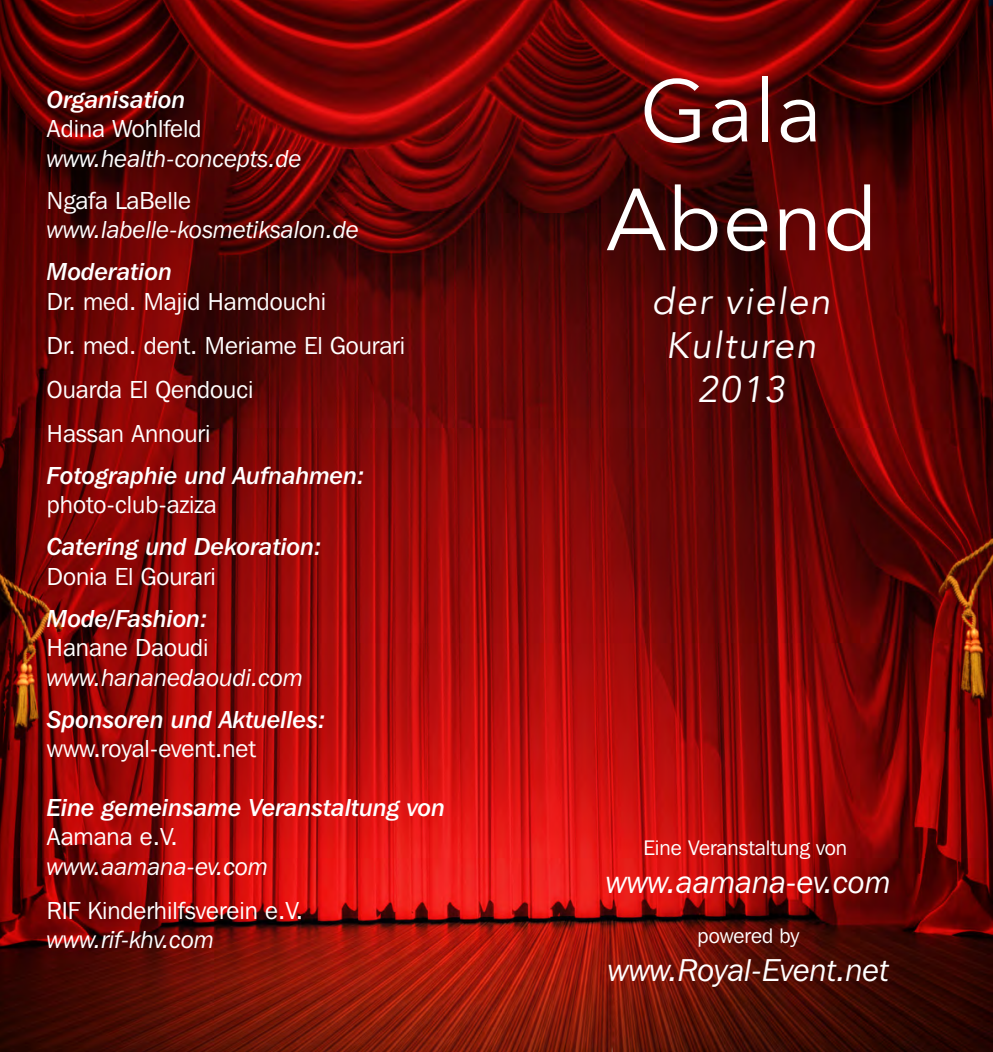
<style>
.page{position:relative;width:993px;height:1052px;background:#fff}
.page>*{position:absolute;margin:0;border:0;box-sizing:border-box;transform-origin:0 0}
.t1{font:86.98px/108.7px "Avenir Next";color:#fff;text-align:center}
.t2{font:italic 36.75px/44.1px "Avenir";letter-spacing:.05em;color:#fff;text-align:center}
.t3{font:italic 31.5px "Franklin Gothic IT Cby BT";color:#fff}
.t4{font:24.5px/44.1px "Franklin Gothic IT Cby BT";color:#fff}
.t5{font:24.5px "Franklin Gothic IT Cby BT Med Ital";color:#fff}
.t6{font:italic 24.5px "Franklin Gothic IT Cby BT";color:#fff}
.t7{font:21px "Franklin Gothic IT Cby BT";color:#fff}
</style>
<div class="page">
<img style="left:0;top:0;width:992px;height:1052px">
<p class="t5" style="left:47px;top:84px;width:140px">Organisation</p>
<p class="t4" style="left:47px;top:106px;width:156px">Adina Wohlfeld</p>
<p class="t6" style="left:47px;top:143px;width:256px">www.health-concepts.de</p>
<p class="t4" style="left:47px;top:178px;width:145px">Ngafa LaBelle</p>
<p class="t6" style="left:47px;top:215px;width:313px">www.labelle-kosmetiksalon.de</p>
<p class="t5" style="left:47px;top:257px;width:126px">Moderation</p>
<p class="t4" style="left:47px;top:279px;width:359px">Dr. med. Majid Hamdouchi<br>Dr. med. dent. Meriame El Gourari<br>Ouarda El Qendouci<br>Hassan Annouri</p>
<p class="t5" style="left:47px;top:460px;width:319px">Fotographie und Aufnahmen:</p>
<p class="t4" style="left:47px;top:482px;width:171px">photo-club-aziza</p>
<p class="t5" style="left:47px;top:532px;width:276px">Catering und Dekoration:</p>
<p class="t4" style="left:47px;top:554px;width:170px">Donia El Gourari</p>
<p class="t5" style="left:47px;top:603px;width:162px">Mode/Fashion:</p>
<p class="t4" style="left:47px;top:625px;width:163px">Hanane Daoudi</p>
<p class="t6" style="left:47px;top:662px;width:257px">www.hananedaoudi.com</p>
<p class="t5" style="left:47px;top:704px;width:280px">Sponsoren und Aktuelles:</p>
<p class="t4" style="left:47px;top:726px;width:210px">www.royal-event.net</p>
<p class="t5" style="left:47px;top:792px;width:399px">Eine gemeinsame Veranstaltung von</p>
<p class="t4" style="left:47px;top:814px;width:132px">Aamana e.V.</p>
<p class="t6" style="left:47px;top:851px;width:223px">www.aamana-ev.com</p>
<p class="t4" style="left:47px;top:888px;width:258px">RIF Kinderhilfsverein e.V.</p>
<p class="t6" style="left:47px;top:924px;width:169px">www.rif-khv.com</p>
<h1 class="t1" style="left:605px;top:57px;width:273px">Gala<br>Abend</h1>
<h2 class="t2" style="left:651px;top:280px;width:180px">der vielen<br>Kulturen<br>2013</h2>
<p class="t7" style="left:643px;top:835px;width:205px">Eine Veranstaltung von</p>
<p class="t3" style="left:606px;top:862px;width:286px">www.aamana-ev.com</p>
<p class="t7" style="left:697px;top:923px;width:103px">powered by</p>
<p class="t3" style="left:608px;top:951px;width:282px">www.Royal-Event.net</p>
</div>
